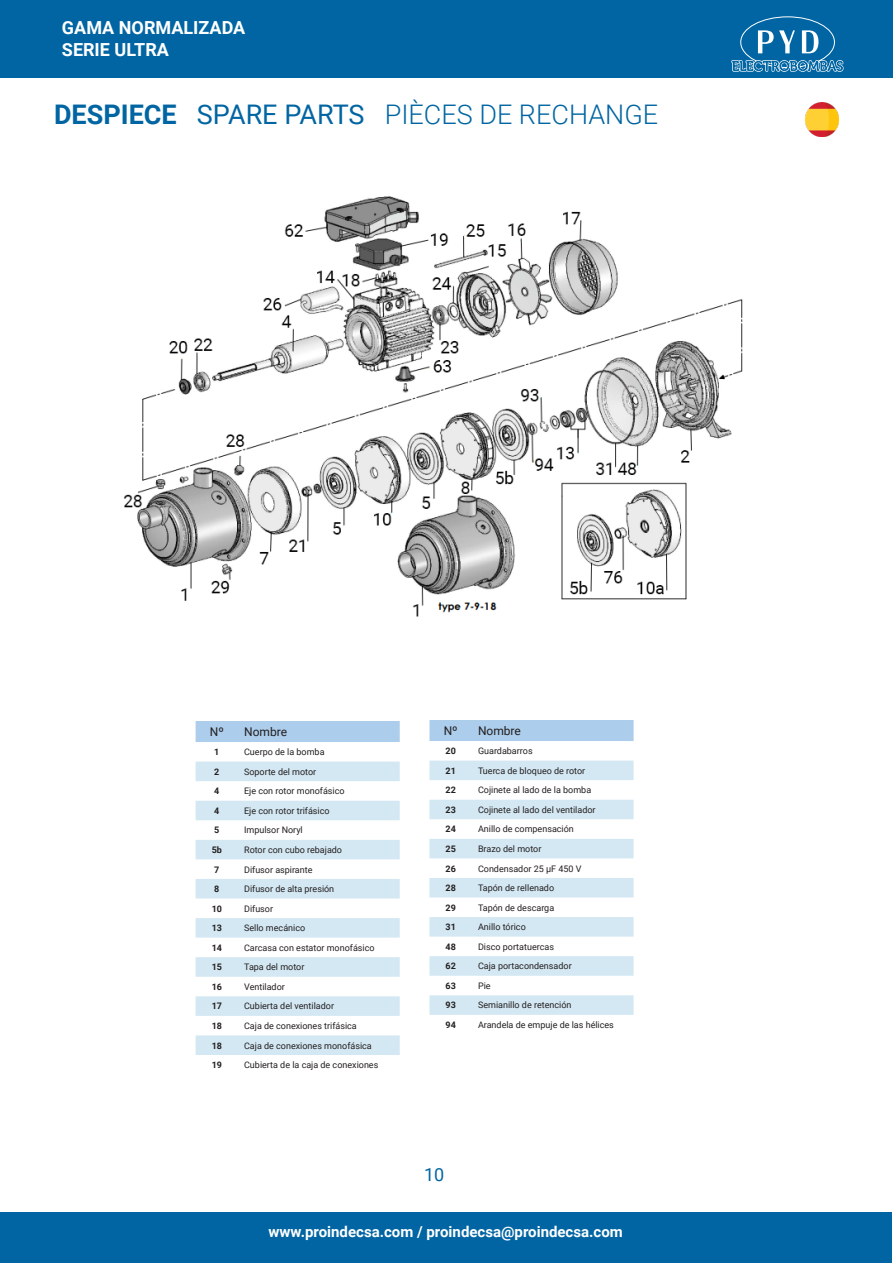
<style>
.page{position:relative;width:893px;height:1263px;background:#fff}
.page>*{position:absolute;margin:0;border:0;box-sizing:border-box;transform-origin:0 0}
.t1{font:300 27px "Roboto";color:#0065a2}
.t2{font:700 18px/21.6px "Roboto";color:#fff}
.t3{font:18px "Roboto";color:#0065a2}
.t4{font:700 15px "Roboto";color:#fff}
.t5{font:12px "Roboto";color:#231f20}
.t6{font:9px "Roboto";color:#231f20}
.t7{font:700 9px "Roboto";color:#231f20}
.s1{font-weight:700}
.s2{font-weight:400}
</style>
<div class="page">
<div style="left:0;top:1px;width:893px;height:77px;background:#0065a2"></div>
<div style="left:0;top:1212px;width:891px;height:51px;background:#0065a2"></div>
<svg style="left:731px;top:30px;width:113px;height:73px"></svg>
<img style="left:124px;top:196px;width:619px;height:421px">
<div style="left:196px;top:721px;width:204px;height:21px;background:#accdeb"></div>
<svg style="left:196px;top:761px;width:204px;height:294px;fill:#d4e8f3"></svg>
<div style="left:429px;top:720px;width:205px;height:21px;background:#accdeb"></div>
<svg style="left:429px;top:760px;width:205px;height:255px;fill:#d4e8f3"></svg>
<img style="left:805px;top:103px;width:34px;height:34px">
<h2 class="t2" style="left:62px;top:16px;width:185px">GAMA NORMALIZADA<br>SERIE ULTRA</h2>
<p class="t1" style="left:54px;top:95px;width:606px"><span class="s1">DESPIECE</span> <span class="s2">SPARE PARTS</span> PIÈCES DE RECHANGE</p>
<p class="t5" style="left:210px;top:723px;width:16px">Nº</p>
<p class="t5" style="left:244px;top:723px;width:44px">Nombre</p>
<p class="t7" style="left:214px;top:746px;width:7px">1</p>
<p class="t6" style="left:244px;top:746px;width:82px">Cuerpo de la bomba</p>
<p class="t7" style="left:214px;top:765px;width:7px">2</p>
<p class="t6" style="left:244px;top:765px;width:74px">Soporte del motor</p>
<p class="t7" style="left:214px;top:785px;width:7px">4</p>
<p class="t6" style="left:244px;top:785px;width:102px">Eje con rotor monofásico</p>
<p class="t7" style="left:214px;top:804px;width:7px">4</p>
<p class="t6" style="left:244px;top:804px;width:87px">Eje con rotor trifásico</p>
<p class="t7" style="left:214px;top:824px;width:7px">5</p>
<p class="t6" style="left:244px;top:824px;width:60px">Impulsor Noryl</p>
<p class="t7" style="left:212px;top:843px;width:12px">5b</p>
<p class="t6" style="left:244px;top:843px;width:99px">Rotor con cubo rebajado</p>
<p class="t7" style="left:214px;top:863px;width:7px">7</p>
<p class="t6" style="left:244px;top:863px;width:70px">Difusor aspirante</p>
<p class="t7" style="left:214px;top:882px;width:7px">8</p>
<p class="t6" style="left:244px;top:882px;width:92px">Difusor de alta presión</p>
<p class="t7" style="left:212px;top:902px;width:12px">10</p>
<p class="t6" style="left:244px;top:902px;width:30px">Difusor</p>
<p class="t7" style="left:212px;top:922px;width:12px">13</p>
<p class="t6" style="left:244px;top:922px;width:63px">Sello mecánico</p>
<p class="t7" style="left:212px;top:941px;width:12px">14</p>
<p class="t6" style="left:244px;top:941px;width:132px">Carcasa con estator monofásico</p>
<p class="t7" style="left:212px;top:961px;width:12px">15</p>
<p class="t6" style="left:244px;top:961px;width:62px">Tapa del motor</p>
<p class="t7" style="left:212px;top:980px;width:12px">16</p>
<p class="t6" style="left:244px;top:980px;width:42px">Ventilador</p>
<p class="t7" style="left:212px;top:1000px;width:12px">17</p>
<p class="t6" style="left:244px;top:1000px;width:91px">Cubierta del ventilador</p>
<p class="t7" style="left:212px;top:1019px;width:12px">18</p>
<p class="t6" style="left:244px;top:1019px;width:114px">Caja de conexiones trifásica</p>
<p class="t7" style="left:212px;top:1039px;width:12px">18</p>
<p class="t6" style="left:244px;top:1039px;width:129px">Caja de conexiones monofásica</p>
<p class="t7" style="left:212px;top:1059px;width:12px">19</p>
<p class="t6" style="left:244px;top:1059px;width:136px">Cubierta de la caja de conexiones</p>
<p class="t5" style="left:444px;top:722px;width:16px">Nº</p>
<p class="t5" style="left:478px;top:722px;width:44px">Nombre</p>
<p class="t7" style="left:446px;top:745px;width:12px">20</p>
<p class="t6" style="left:478px;top:745px;width:56px">Guardabarros</p>
<p class="t7" style="left:446px;top:764px;width:12px">21</p>
<p class="t6" style="left:478px;top:764px;width:109px">Tuerca de bloqueo de rotor</p>
<p class="t7" style="left:446px;top:784px;width:12px">22</p>
<p class="t6" style="left:478px;top:784px;width:115px">Cojinete al lado de la bomba</p>
<p class="t7" style="left:446px;top:803px;width:12px">23</p>
<p class="t6" style="left:478px;top:803px;width:119px">Cojinete al lado del ventilador</p>
<p class="t7" style="left:446px;top:823px;width:12px">24</p>
<p class="t6" style="left:478px;top:823px;width:97px">Anillo de compensación</p>
<p class="t7" style="left:446px;top:842px;width:12px">25</p>
<p class="t6" style="left:478px;top:842px;width:65px">Brazo del motor</p>
<p class="t7" style="left:446px;top:862px;width:12px">26</p>
<p class="t6" style="left:478px;top:862px;width:105px">Condensador 25 μF 450 V</p>
<p class="t7" style="left:446px;top:881px;width:12px">28</p>
<p class="t6" style="left:478px;top:881px;width:78px">Tapón de rellenado</p>
<p class="t7" style="left:446px;top:901px;width:12px">29</p>
<p class="t6" style="left:478px;top:901px;width:78px">Tapón de descarga</p>
<p class="t7" style="left:446px;top:921px;width:12px">31</p>
<p class="t6" style="left:478px;top:921px;width:49px">Anillo tórico</p>
<p class="t7" style="left:446px;top:940px;width:12px">48</p>
<p class="t6" style="left:478px;top:940px;width:77px">Disco portatuercas</p>
<p class="t7" style="left:446px;top:960px;width:12px">62</p>
<p class="t6" style="left:478px;top:960px;width:95px">Caja portacondensador</p>
<p class="t7" style="left:446px;top:979px;width:12px">63</p>
<p class="t6" style="left:478px;top:979px;width:14px">Pie</p>
<p class="t7" style="left:446px;top:999px;width:12px">93</p>
<p class="t6" style="left:478px;top:999px;width:95px">Semianillo de retención</p>
<p class="t7" style="left:446px;top:1018px;width:12px">94</p>
<p class="t6" style="left:478px;top:1018px;width:137px">Arandela de empuje de las hélices</p>
<h2 class="t3" style="left:424px;top:1162px;width:22px">10</h2>
<h3 class="t4" style="left:269px;top:1221px;width:356px">www.proindecsa.com / proindecsa@proindecsa.com</h3>
</div>
